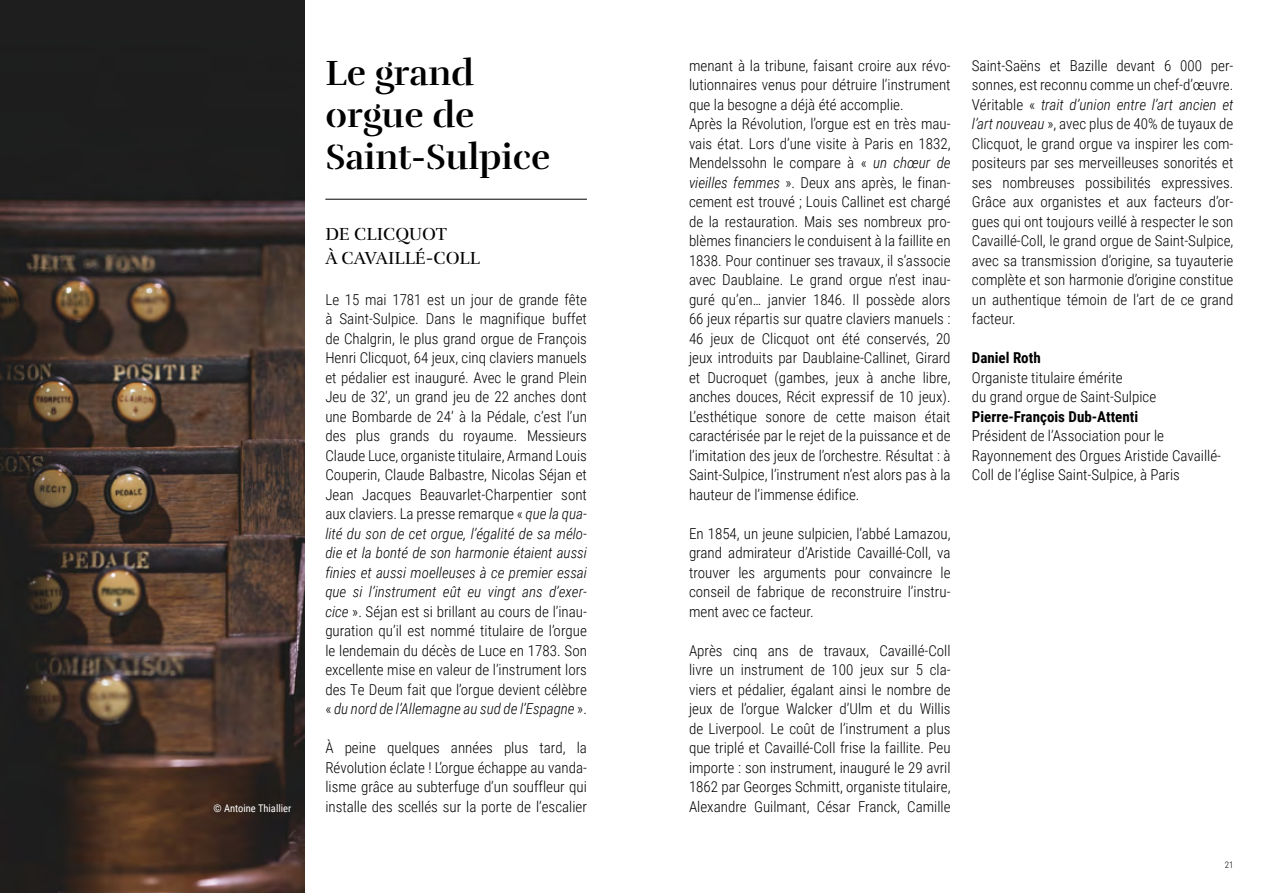
<style>
.page{position:relative;width:1276px;height:893px;background:#fff}
.page>*{position:absolute;margin:0;border:0;box-sizing:border-box;transform-origin:0 0}
.t1{font:36px/42px "Rufina Stencil Bold";color:#000}
.t2{font:18px/24px "Rufina Stencil Regular";color:#000}
.t3{font:300 15px/19.5px "Roboto Condensed";color:#000;text-align:justify}
.t4{font:700 15px "Roboto Condensed";color:#000}
.t5{font:10.5px "Roboto Condensed";color:#fff}
.t6{font:300 9px "Roboto Condensed";color:#000}
.s1{font-style:italic}
</style>
<div class="page">
<hr style="left:325px;top:199px;width:262px;height:1px;background:#000">
<img style="left:0;top:0;width:304px;height:893px">
<h1 class="t1" style="left:325px;top:52px;width:226px">Le grand orgue de<br>Saint-Sulpice</h1>
<p class="t2" style="left:325px;top:222px;width:156px">DE CLICQUOT<br>À CAVAILLÉ-COLL</p>
<p class="t3" style="left:325px;top:289px;width:263px">Le 15 mai 1781 est un jour de grande fête à Saint-Sulpice. Dans le magnifique buffet de Chalgrin, le plus grand orgue de François Henri Clicquot, 64 jeux, cinq claviers manuels et pédalier est inauguré. Avec le grand Plein Jeu de 32’, un grand jeu de 22 anches dont une Bombarde de 24’ à la Pédale, c’est l’un des plus grands du royaume. Messieurs Claude Luce, organiste titulaire, Armand Louis Couperin, Claude Balbastre, Nicolas Séjan et Jean Jacques Beauvarlet-Charpentier sont aux claviers. La presse remarque « <span class="s1">que la qua&shy;lité du son de cet orgue, l’égalité de sa mélo&shy;die et la bonté de son harmonie étaient aussi finies et aussi moelleuses à ce premier essai que si l’instrument eût eu vingt ans d’exer&shy;cice</span> ». Séjan est si brillant au cours de l’inau&shy;guration qu’il est nommé titulaire de l’orgue le lendemain du décès de Luce en 1783. Son excellente mise en valeur de l’instrument lors des Te Deum fait que l’orgue devient célèbre « <span class="s1">du nord de l’Allemagne au sud de l’Espagne</span> ».</p>
<p class="t3" style="left:325px;top:737px;width:263px">À peine quelques années plus tard, la Révolution éclate ! L’orgue échappe au vanda&shy;lisme grâce au subterfuge d’un souffleur qui</p>
<p class="t5" style="left:213px;top:801px;width:79px">© Antoine Thiallier</p>
<p class="t3" style="left:325px;top:796px;width:263px">installe des scellés sur la porte de l’escalier</p>
<p class="t3" style="left:689px;top:55px;width:263px;text-align:left">menant à la tribune, faisant croire aux révo&shy;lutionnaires venus pour détruire l’instrument que la besogne a déjà été accomplie.<br>Après la Révolution, l’orgue est en très mau&shy;vais état. Lors d’une visite à Paris en 1832, Mendelssohn le compare à « <span class="s1">un chœur de vieilles femmes</span> ». Deux ans après, le finan&shy;cement est trouvé ; Louis Callinet est chargé de la restauration. Mais ses nombreux pro&shy;blèmes financiers le conduisent à la faillite en 1838. Pour continuer ses travaux, il s’associe avec Daublaine. Le grand orgue n’est inau&shy;guré qu’en… janvier 1846. Il possède alors 66 jeux répartis sur quatre claviers manuels :<br>46 jeux de Clicquot ont été conservés, 20 jeux introduits par Daublaine-Callinet, Girard et Ducroquet (gambes, jeux à anche libre, anches douces, Récit expressif de 10 jeux).<br>L’esthétique sonore de cette maison était caractérisée par le rejet de la puissance et de l’imitation des jeux de l’orchestre. Résultat : à Saint-Sulpice, l’instrument n’est alors pas à la hauteur de l’immense édifice.</p>
<p class="t3" style="left:689px;top:523px;width:263px">En 1854, un jeune sulpicien, l’abbé Lamazou, grand admirateur d’Aristide Cavaillé-Coll, va trouver les arguments pour convaincre le conseil de fabrique de reconstruire l’instru&shy;ment avec ce facteur.</p>
<p class="t3" style="left:689px;top:640px;width:263px">Après cinq ans de travaux, Cavaillé-Coll livre un instrument de 100 jeux sur 5 cla&shy;viers et pédalier, égalant ainsi le nombre de jeux de l’orgue Walcker d’Ulm et du Willis de Liverpool. Le coût de l’instrument a plus que triplé et Cavaillé-Coll frise la faillite. Peu importe : son instrument, inauguré le 29 avril 1862 par Georges Schmitt, organiste titulaire, Alexandre Guilmant, César Franck, Camille</p>
<p class="t3" style="left:972px;top:55px;width:263px">Saint-Saëns et Bazille devant 6 000 per&shy;sonnes, est reconnu comme un chef-d’œuvre.<br>Véritable « <span class="s1">trait d’union entre l’art ancien et l’art nouveau</span> », avec plus de 40% de tuyaux de Clicquot, le grand orgue va inspirer les com&shy;positeurs par ses merveilleuses sonorités et ses nombreuses possibilités expressives.<br>Grâce aux organistes et aux facteurs d’or&shy;gues qui ont toujours veillé à respecter le son Cavaillé-Coll, le grand orgue de Saint-Sulpice, avec sa transmission d’origine, sa tuyauterie complète et son harmonie d’origine constitue un authentique témoin de l’art de ce grand facteur.</p>
<p class="t4" style="left:972px;top:347px;width:70px">Daniel Roth</p>
<p class="t3" style="left:972px;top:367px;width:186px">Organiste titulaire émérite<br>du grand orgue de Saint-Sulpice</p>
<p class="t4" style="left:972px;top:406px;width:168px">Pierre-François Dub-Attenti</p>
<p class="t3" style="left:972px;top:425px;width:251px;text-align:left">Président de l’Association pour le<br>Rayonnement des Orgues Aristide Cavaillé-<br>Coll de l’église Saint-Sulpice, à Paris</p>
<p class="t6" style="left:1224px;top:859px;width:10px">21</p>
</div>
